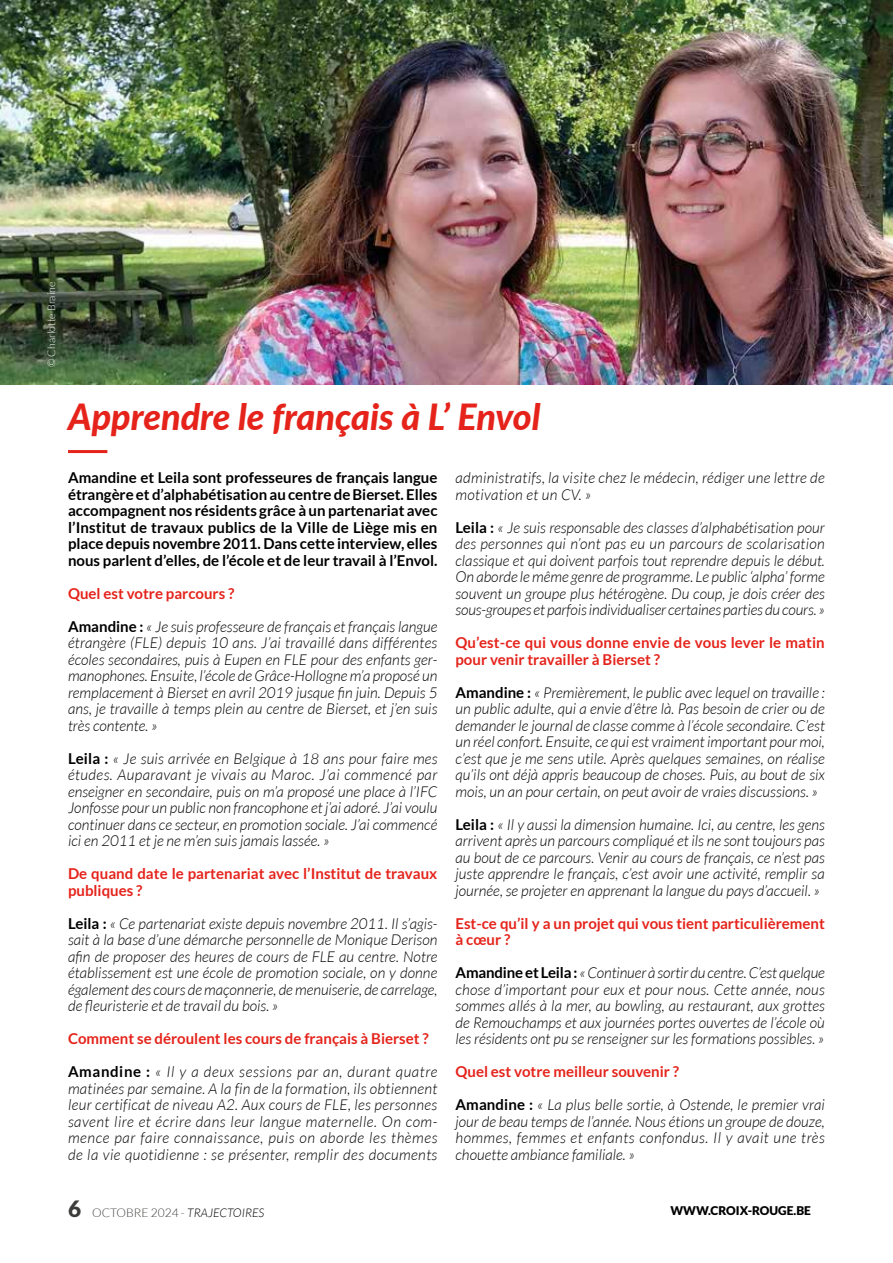
<style>
.page{position:relative;width:893px;height:1263px;background:#fff}
.page>*{position:absolute;margin:0;border:0;box-sizing:border-box;transform-origin:0 0}
.t1{font:italic 800 36px "Lato";color:#e5231b}
.t2{font:italic 300 15px/16.5px "Lato";color:#000;text-align:justify}
.t3{font:700 15px/16.5px "Lato";color:#000;text-align:justify}
.t4{font:700 15px/16.5px "Lato";color:#e5231b}
.t5{font:italic 300 15px/16.5px "Lato";letter-spacing:.02em;color:#000}
.t6{font:300 12px "Lato";color:#3c3c3b}
.t7{font:900 12px "Lato";color:#000}
.t8{font:300 10.5px "Lato";color:#fff}
.s1{font-weight:700;font-style:normal}
.s2{font-weight:900;font-size:22.5px}
.s3{font-style:italic;color:#000}
</style>
<div class="page">
<hr style="left:68px;top:450px;width:39px;height:3px;background:#e5231b">
<img style="left:0;top:0;width:893px;height:384px">
<p class="t8" style="left:46px;top:367px;width:87px;rotate:-90deg">© Charlotte Braine</p>
<h1 class="t1" style="left:68px;top:390px;width:474px">Apprendre le français à L’ Envol</h1>
<p class="t3" style="left:68px;top:469px;width:371px">Amandine et Leila sont professeures de français langue étrangère et d’alphabétisation au centre de Bierset. Elles accompagnent nos résidents grâce à un partenariat avec l’Institut de travaux publics de la Ville de Liège mis en place depuis novembre 2011. Dans cette interview, elles nous parlent d’elles, de l’école et de leur travail à l’Envol.</p>
<p class="t4" style="left:68px;top:585px;width:168px">Quel est votre parcours ?</p>
<p class="t2" style="left:68px;top:618px;width:371px"><span class="s1">Amandine :</span> « Je suis professeure de français et français langue étrangère (FLE) depuis 10 ans. J’ai travaillé dans différentes écoles secondaires, puis à Eupen en FLE pour des enfants ger&shy;manophones. Ensuite, l’école de Grâce-Hollogne m’a proposé un remplacement à Bierset en avril 2019 jusque fin juin. Depuis 5 ans, je travaille à temps plein au centre de Bierset, et j’en suis très contente. »</p>
<p class="t2" style="left:68px;top:750px;width:371px"><span class="s1">Leila :</span> « Je suis arrivée en Belgique à 18 ans pour faire mes études. Auparavant je vivais au Maroc. J’ai commencé par enseigner en secondaire, puis on m’a proposé une place à l’IFC Jonfosse pour un public non francophone et j’ai adoré. J’ai voulu continuer dans ce secteur, en promotion sociale. J’ai commencé ici en 2011 et je ne m’en suis jamais lassée. »</p>
<p class="t4" style="left:68px;top:865px;width:371px">De quand date le partenariat avec l’Institut de travaux publiques ?</p>
<p class="t2" style="left:68px;top:915px;width:371px"><span class="s1">Leila :</span> « Ce partenariat existe depuis novembre 2011. Il s’agis&shy;sait à la base d’une démarche personnelle de Monique Derison afin de proposer des heures de cours de FLE au centre. Notre établissement est une école de promotion sociale, on y donne également des cours de maçonnerie, de menuiserie, de carrelage, de fleuristerie et de travail du bois. »</p>
<p class="t4" style="left:68px;top:1030px;width:362px">Comment se déroulent les cours de français à Bierset ?</p>
<p class="t2" style="left:68px;top:1064px;width:371px"><span class="s1">Amandine :</span> « Il y a deux sessions par an, durant quatre matinées par semaine. A la fin de la formation, ils obtiennent leur certificat de niveau A2. Aux cours de FLE, les personnes savent lire et écrire dans leur langue maternelle. On com&shy;mence par faire connaissance, puis on aborde les thèmes de la vie quotidienne : se présenter, remplir des documents</p>
<p class="t5" style="left:455px;top:470px;width:371px">administratifs, la visite chez le médecin, rédiger une lettre de motivation et un CV. »</p>
<p class="t2" style="left:455px;top:519px;width:371px"><span class="s1">Leila :</span> « Je suis responsable des classes d’alphabétisation pour des personnes qui n’ont pas eu un parcours de scolarisation classique et qui doivent parfois tout reprendre depuis le début.<br>On aborde le même genre de programme. Le public ‘alpha’ forme souvent un groupe plus hétérogène. Du coup, je dois créer des sous-groupes et parfois individualiser certaines parties du cours. »</p>
<p class="t4" style="left:455px;top:634px;width:371px">Qu’est-ce qui vous donne envie de vous lever le matin pour venir travailler à Bierset ?</p>
<p class="t2" style="left:455px;top:684px;width:371px"><span class="s1">Amandine :</span> « Premièrement, le public avec lequel on travaille : un public adulte, qui a envie d’être là. Pas besoin de crier ou de demander le journal de classe comme à l’école secondaire. C’est un réel confort. Ensuite, ce qui est vraiment important pour moi, c’est que je me sens utile. Après quelques semaines, on réalise qu’ils ont déjà appris beaucoup de choses. Puis, au bout de six mois, un an pour certain, on peut avoir de vraies discussions. »</p>
<p class="t2" style="left:455px;top:816px;width:371px"><span class="s1">Leila :</span> « Il y aussi la dimension humaine. Ici, au centre, les gens arrivent après un parcours compliqué et ils ne sont toujours pas au bout de ce parcours. Venir au cours de français, ce n’est pas juste apprendre le français, c’est avoir une activité, remplir sa journée, se projeter en apprenant la langue du pays d’accueil. »</p>
<p class="t4" style="left:455px;top:915px;width:371px">Est-ce qu’il y a un projet qui vous tient particulièrement à cœur ?</p>
<p class="t2" style="left:455px;top:965px;width:371px"><span class="s1">Amandine et Leila :</span> « Continuer à sortir du centre. C’est quelque chose d’important pour eux et pour nous. Cette année, nous sommes allés à la mer, au bowling, au restaurant, aux grottes de Remouchamps et aux journées portes ouvertes de l’école où les résidents ont pu se renseigner sur les formations possibles. »</p>
<p class="t4" style="left:455px;top:1063px;width:225px">Quel est votre meilleur souvenir ?</p>
<p class="t2" style="left:455px;top:1097px;width:371px"><span class="s1">Amandine :</span> « La plus belle sortie, à Ostende, le premier vrai jour de beau temps de l’année. Nous étions un groupe de douze, hommes, femmes et enfants confondus. Il y avait une très chouette ambiance familiale. »</p>
<p class="t6" style="left:68px;top:1206px;width:198px"><span class="s2">6</span> OCTOBRE 2024 - <span class="s3">TRAJECTOIRES</span></p>
<p class="t7" style="left:670px;top:1204px;width:142px">WWW.CROIX-ROUGE.BE</p>
</div>
